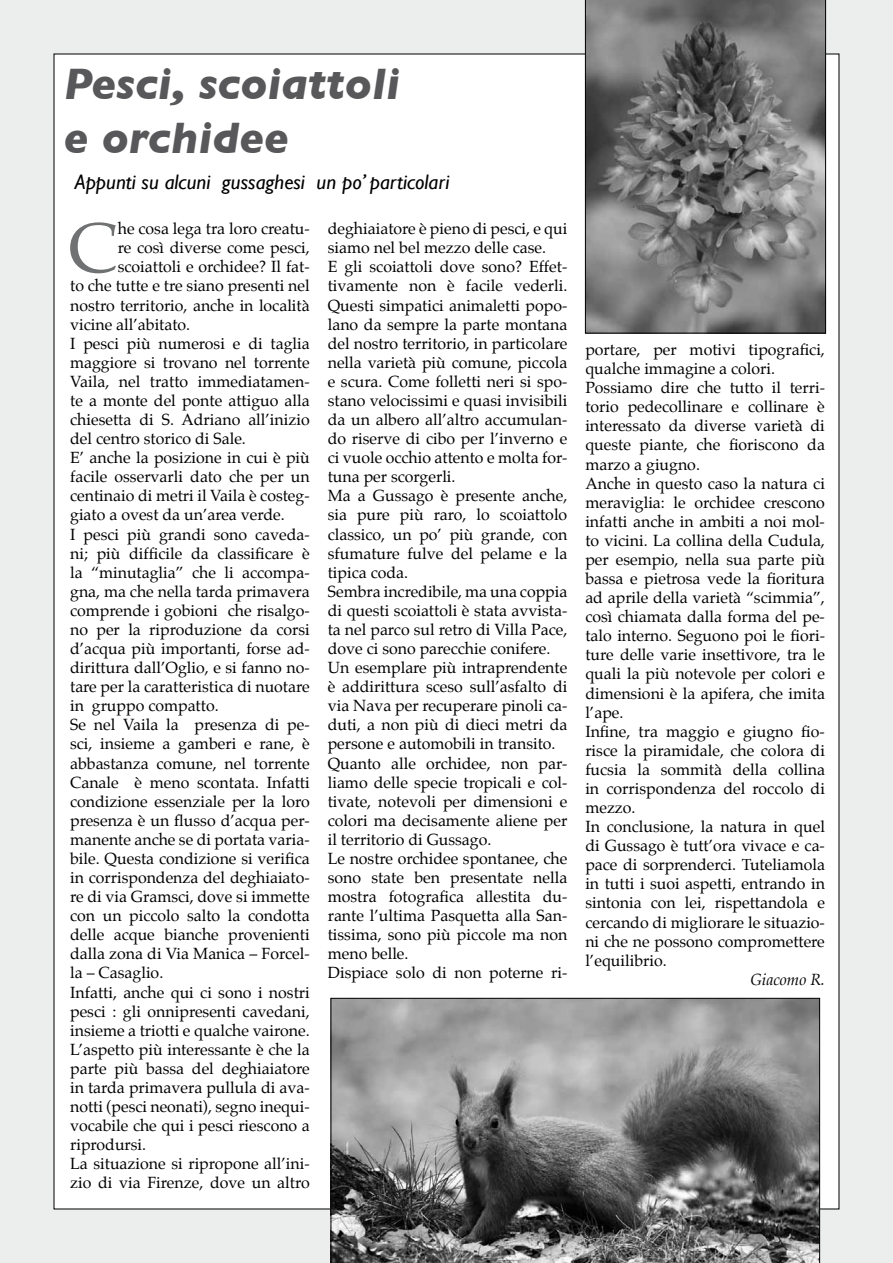
<style>
.page{position:relative;width:893px;height:1263px;background:#eceded}
.page>*{position:absolute;margin:0;border:0;box-sizing:border-box;transform-origin:0 0}
.t1{font:70.65px "Palatino";color:#707172}
.t2{font:italic 700 45px/54px "Gill Sans";color:#58585a}
.t3{font:italic 21px "Gill Sans";color:#000}
.t4{font:15.9px/19px "Palatino";color:#000}
.t5{font:italic 15.9px "Palatino";color:#000}
</style>
<div class="page">
<div style="left:54px;top:54px;width:785px;height:1155px;background:#fff"></div>
<svg style="left:585px;top:0;width:241px;height:333px;background:#767676"></svg>
<svg style="left:331px;top:998px;width:489px;height:265px;background:#7b7b7b"></svg>
<h2 class="t2" style="left:64px;top:56px;width:338px">Pesci, scoiattoli e orchidee</h2>
<h3 class="t3" style="left:75px;top:170px;width:376px">Appunti su alcuni gussaghesi un po’ particolari</h3>
<h1 class="t1" style="left:68px;top:189px;width:52px">C</h1>
<p class="t4" style="left:118px;top:219px;width:193px">he cosa lega tra loro creatu-</p>
<p class="t4" style="left:118px;top:238px;width:193px">re così diverse come pesci,</p>
<p class="t4" style="left:118px;top:257px;width:193px">scoiattoli e orchidee? Il fat-</p>
<p class="t4" style="left:70px;top:276px;width:241px">to che tutte e tre siano presenti nel</p>
<p class="t4" style="left:70px;top:295px;width:241px">nostro territorio, anche in località</p>
<p class="t4" style="left:70px;top:315px;width:122px">vicine all’abitato.</p>
<p class="t4" style="left:70px;top:334px;width:241px">I pesci più numerosi e di taglia</p>
<p class="t4" style="left:70px;top:353px;width:241px">maggiore si trovano nel torrente</p>
<p class="t4" style="left:70px;top:372px;width:241px">Vaila, nel tratto immediatamen-</p>
<p class="t4" style="left:70px;top:391px;width:241px">te a monte del ponte attiguo alla</p>
<p class="t4" style="left:70px;top:410px;width:241px">chiesetta di S. Adriano all’inizio</p>
<p class="t4" style="left:70px;top:429px;width:177px">del centro storico di Sale.</p>
<p class="t4" style="left:70px;top:448px;width:241px">E’ anche la posizione in cui è più</p>
<p class="t4" style="left:70px;top:467px;width:241px">facile osservarli dato che per un</p>
<p class="t4" style="left:70px;top:486px;width:241px">centinaio di metri il Vaila è costeg-</p>
<p class="t4" style="left:70px;top:505px;width:216px">giato a ovest da un’area verde.</p>
<p class="t4" style="left:70px;top:524px;width:241px">I pesci più grandi sono caveda-</p>
<p class="t4" style="left:70px;top:544px;width:241px">ni; più difficile da classificare è</p>
<p class="t4" style="left:70px;top:563px;width:241px">la “minutaglia” che li accompa-</p>
<p class="t4" style="left:70px;top:582px;width:241px">gna, ma che nella tarda primavera</p>
<p class="t4" style="left:70px;top:601px;width:241px">comprende i gobioni che risalgo-</p>
<p class="t4" style="left:70px;top:620px;width:241px">no per la riproduzione da corsi</p>
<p class="t4" style="left:70px;top:639px;width:241px">d’acqua più importanti, forse ad-</p>
<p class="t4" style="left:70px;top:658px;width:241px">dirittura dall’Oglio, e si fanno no-</p>
<p class="t4" style="left:70px;top:677px;width:241px">tare per la caratteristica di nuotare</p>
<p class="t4" style="left:70px;top:696px;width:150px">in gruppo compatto.</p>
<p class="t4" style="left:70px;top:715px;width:241px">Se nel Vaila la presenza di pe-</p>
<p class="t4" style="left:70px;top:734px;width:241px">sci, insieme a gamberi e rane, è</p>
<p class="t4" style="left:70px;top:753px;width:241px">abbastanza comune, nel torrente</p>
<p class="t4" style="left:70px;top:772px;width:241px">Canale è meno scontata. Infatti</p>
<p class="t4" style="left:70px;top:792px;width:241px">condizione essenziale per la loro</p>
<p class="t4" style="left:70px;top:811px;width:241px">presenza è un flusso d’acqua per-</p>
<p class="t4" style="left:70px;top:830px;width:241px">manente anche se di portata varia-</p>
<p class="t4" style="left:70px;top:849px;width:241px">bile. Questa condizione si verifica</p>
<p class="t4" style="left:70px;top:868px;width:241px">in corrispondenza del deghiaiato-</p>
<p class="t4" style="left:70px;top:887px;width:241px">re di via Gramsci, dove si immette</p>
<p class="t4" style="left:70px;top:906px;width:241px">con un piccolo salto la condotta</p>
<p class="t4" style="left:70px;top:925px;width:241px">delle acque bianche provenienti</p>
<p class="t4" style="left:70px;top:944px;width:241px">dalla zona di Via Manica – Forcel-</p>
<p class="t4" style="left:70px;top:963px;width:95px">la – Casaglio.</p>
<p class="t4" style="left:70px;top:982px;width:241px">Infatti, anche qui ci sono i nostri</p>
<p class="t4" style="left:70px;top:1001px;width:241px">pesci : gli onnipresenti cavedani,</p>
<p class="t4" style="left:70px;top:1021px;width:241px">insieme a triotti e qualche vairone.</p>
<p class="t4" style="left:70px;top:1040px;width:241px">L’aspetto più interessante è che la</p>
<p class="t4" style="left:70px;top:1059px;width:241px">parte più bassa del deghiaiatore</p>
<p class="t4" style="left:70px;top:1078px;width:241px">in tarda primavera pullula di ava-</p>
<p class="t4" style="left:70px;top:1097px;width:241px">notti (pesci neonati), segno inequi-</p>
<p class="t4" style="left:70px;top:1116px;width:241px">vocabile che qui i pesci riescono a</p>
<p class="t4" style="left:70px;top:1135px;width:78px">riprodursi.</p>
<p class="t4" style="left:70px;top:1154px;width:241px">La situazione si ripropone all’ini-</p>
<p class="t4" style="left:70px;top:1173px;width:241px">zio di via Firenze, dove un altro</p>
<p class="t4" style="left:328px;top:219px;width:241px">deghiaiatore è pieno di pesci, e qui siamo nel bel mezzo delle case.<br>E gli scoiattoli dove sono? Effet&shy;tivamente non è facile vederli.<br>Questi simpatici animaletti popo&shy;lano da sempre la parte montana del nostro territorio, in particolare nella varietà più comune, piccola e scura. Come folletti neri si spo&shy;stano velocissimi e quasi invisibili da un albero all’altro accumulan&shy;do riserve di cibo per l’inverno e ci vuole occhio attento e molta for&shy;tuna per scorgerli.<br>Ma a Gussago è presente anche, sia pure più raro, lo scoiattolo classico, un po’ più grande, con sfumature fulve del pelame e la tipica coda.<br>Sembra incredibile, ma una coppia di questi scoiattoli è stata avvista&shy;ta nel parco sul retro di Villa Pace, dove ci sono parecchie conifere.<br>Un esemplare più intraprendente è addirittura sceso sull’asfalto di via Nava per recuperare pinoli ca&shy;duti, a non più di dieci metri da persone e automobili in transito.<br>Quanto alle orchidee, non par&shy;liamo delle specie tropicali e col&shy;tivate, notevoli per dimensioni e colori ma decisamente aliene per il territorio di Gussago.<br>Le nostre orchidee spontanee, che sono state ben presentate nella mostra fotografica allestita du&shy;rante l’ultima Pasquetta alla San&shy;tissima, sono più piccole ma non meno belle.<br>Dispiace solo di non poterne ri-</p>
<p class="t4" style="left:585px;top:340px;width:241px">portare, per motivi tipografici, qualche immagine a colori.<br>Possiamo dire che tutto il terri&shy;torio pedecollinare e collinare è interessato da diverse varietà di queste piante, che fioriscono da marzo a giugno.<br>Anche in questo caso la natura ci meraviglia: le orchidee crescono infatti anche in ambiti a noi mol&shy;to vicini. La collina della Cudula, per esempio, nella sua parte più bassa e pietrosa vede la fioritura ad aprile della varietà “scimmia”, così chiamata dalla forma del pe&shy;talo interno. Seguono poi le fiori&shy;ture delle varie insettivore, tra le quali la più notevole per colori e dimensioni è la apifera, che imita l’ape.<br>Infine, tra maggio e giugno fio&shy;risce la piramidale, che colora di fucsia la sommità della collina in corrispondenza del roccolo di mezzo.<br>In conclusione, la natura in quel di Gussago è tutt’ora vivace e ca&shy;pace di sorprenderci. Tuteliamola in tutti i suoi aspetti, entrando in sintonia con lei, rispettandola e cercando di migliorare le situazio&shy;ni che ne possono compromettere l’equilibrio.</p>
<p class="t5" style="left:750px;top:967px;width:76px">Giacomo R.</p>
</div>
